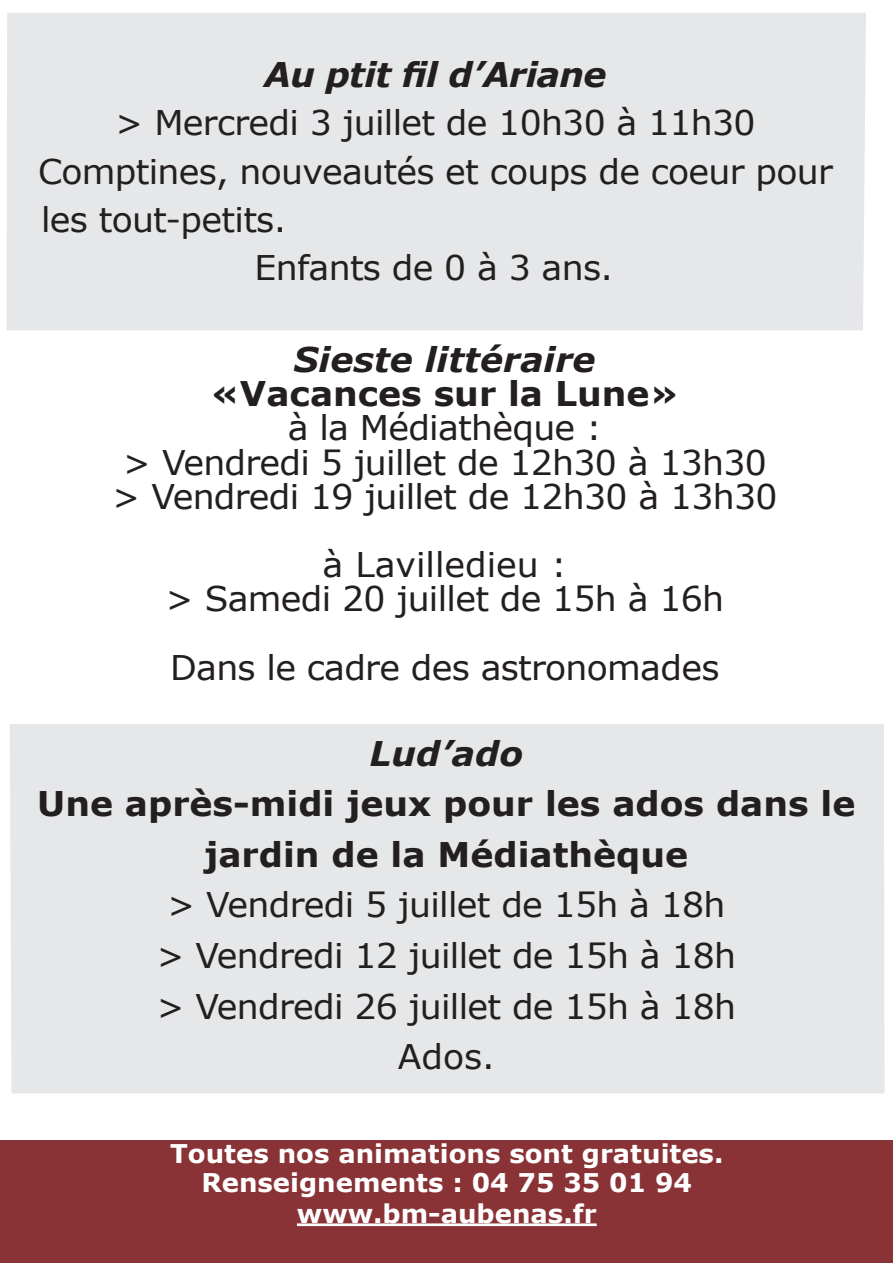
<style>
.page{position:relative;width:893px;height:1263px;background:#fff}
.page>*{position:absolute;margin:0;border:0;box-sizing:border-box;transform-origin:0 0}
.t1{font:33.9px/34.2px "Verdana";letter-spacing:-.02em;color:#231f20;text-align:center}
.t2{font:700 33.9px/50.7px "Verdana";color:#231f20;text-align:center}
.t3{font:italic 700 33.9px "Verdana";color:#231f20}
.t4{font:italic 700 33.9px "Verdana";letter-spacing:-.02em;color:#231f20}
.t5{font:700 25.8px/30px "Verdana";color:#fff;text-align:center}
</style>
<div class="page">
<div style="left:0;top:1140px;width:893px;height:123px;background:#8a3337"></div>
<hr style="left:297px;top:1223px;width:300px;height:3px;background:#fff">
<div style="left:7px;top:13px;width:859px;height:317px;background:#e6e7e9"></div>
<div style="left:10px;top:724px;width:874px;height:369px;background:#e6e7e9"></div>
<p class="t4" style="left:264px;top:51px;width:344px">Au ptit fil d’Ariane</p>
<p class="t1" style="left:115px;top:106px;width:642px">&gt; Mercredi 3 juillet de 10h30 à 11h30</p>
<p class="t1" style="left:38px;top:154px;width:796px">Comptines, nouveautés et coups de coeur pour</p>
<p class="t1" style="left:41px;top:202px;width:247px">les tout-petits.</p>
<p class="t1" style="left:255px;top:250px;width:360px">Enfants de 0 à 3 ans.</p>
<p class="t3" style="left:294px;top:336px;width:303px">Sieste littéraire</p>
<p class="t2" style="left:210px;top:368px;width:470px">«Vacances sur la Lune»</p>
<p class="t1" style="left:112px;top:411px;width:667px">à la Médiathèque :<br>&gt; Vendredi 5 juillet de 12h30 à 13h30 &gt; Vendredi 19 juillet de 12h30 à 13h30</p>
<p class="t1" style="left:166px;top:547px;width:560px">à Lavilledieu :<br>&gt; Samedi 20 juillet de 15h à 16h</p>
<p class="t1" style="left:170px;top:650px;width:551px">Dans le cadre des astronomades</p>
<p class="t3" style="left:369px;top:729px;width:155px">Lud’ado</p>
<p class="t2" style="left:37px;top:778px;width:820px">Une après-midi jeux pour les ados dans le jardin de la Médiathèque</p>
<p class="t1" style="left:156px;top:879px;width:581px;line-height:50.7px">&gt; Vendredi 5 juillet de 15h à 18h &gt; Vendredi 12 juillet de 15h à 18h &gt; Vendredi 26 juillet de 15h à 18h<br>Ados.</p>
<p class="t5" style="left:170px;top:1138px;width:555px">Toutes nos animations sont gratuites.<br>Renseignements : 04 75 35 01 94 www.bm-aubenas.fr</p>
</div>
